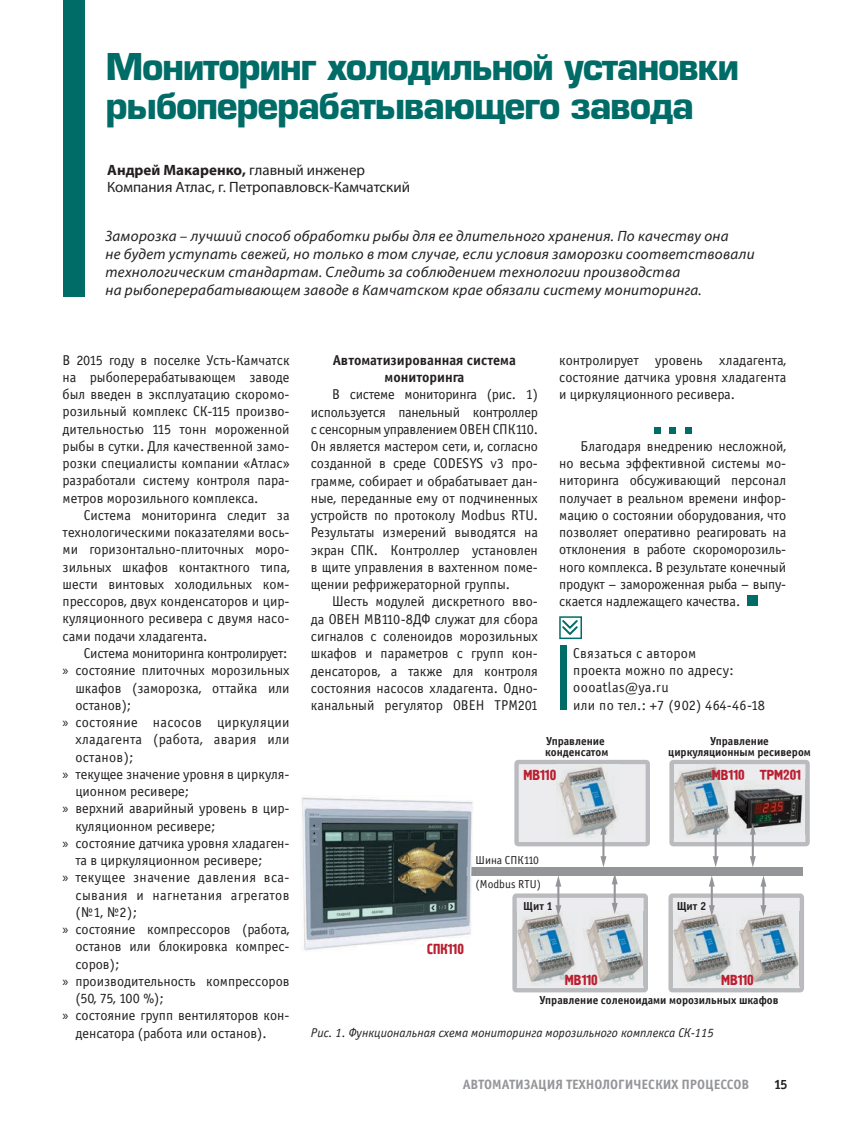
<style>
.page{position:relative;width:851px;height:1127px;background:#fff}
.page>*{position:absolute;margin:0;border:0;box-sizing:border-box;transform-origin:0 0}
.t1{font:700 36px/39px "Europe C";letter-spacing:-.04em;color:#006c67}
.t2{font:italic 15px/18px "Myriad Pro";letter-spacing:.02em;color:#231f20}
.t3{font:15px/17.2px "Myriad Pro";color:#231f20}
.t4{font:14.4px "Hermes C";color:#ba1f2f}
.t5{font:14.25px/17.2px "Officina Sans Book C";color:#231f20;text-align:justify}
.t6{font:14.25px/17.2px "Officina Sans Book C";letter-spacing:.02em;color:#231f20}
.t7{font:14.25px "Officina Sans Book C";letter-spacing:.03em;color:#231f20}
.t8{font:14.25px/17.2px "Officina Sans Bold C";color:#231f20;text-align:center}
.t9{font:14.25px "Officina Sans Book C";letter-spacing:-.02em;color:#231f20}
.t10{font:13.5px "Officina Sans Bold C";color:#939598}
.t11{font:13.5px "Officina Sans Bold C";color:#231f20}
.t12{font:italic 12.75px "Officina Sans Book C";color:#231f20}
.t13{font:700 11.55px/11.6px "Officina Sans C";color:#231f20}
.t14{font:11.55px "Officina Sans Book C";color:#231f20}
.s1{font-weight:700}
.s2{font-family:"Myriad Pro"}
</style>
<div class="page">
<div style="left:63px;top:0;width:21px;height:296px;background:#006c67"></div>
<div style="left:654px;top:427px;width:6px;height:7px;background:#006c67"></div>
<div style="left:669px;top:427px;width:6px;height:7px;background:#006c67"></div>
<div style="left:685px;top:427px;width:6px;height:7px;background:#006c67"></div>
<hr style="left:602px;top:831px;width:2px;height:28px;background:#939598">
<svg style="left:600px;top:856px;width:6px;height:11px"></svg>
<svg style="left:514px;top:760px;width:136px;height:86px"></svg>
<hr style="left:714px;top:831px;width:2px;height:28px;background:#939598">
<svg style="left:712px;top:856px;width:6px;height:11px"></svg>
<hr style="left:710px;top:883px;width:2px;height:25px;background:#939598">
<svg style="left:708px;top:875px;width:6px;height:11px"></svg>
<hr style="left:613px;top:881px;width:2px;height:25px;background:#939598">
<svg style="left:611px;top:875px;width:6px;height:9px"></svg>
<hr style="left:557px;top:883px;width:2px;height:25px;background:#939598">
<svg style="left:512px;top:893px;width:136px;height:99px"></svg>
<svg style="left:555px;top:875px;width:6px;height:11px"></svg>
<hr style="left:762px;top:883px;width:2px;height:25px;background:#939598">
<svg style="left:668px;top:893px;width:136px;height:99px"></svg>
<svg style="left:760px;top:875px;width:6px;height:11px"></svg>
<hr style="left:751px;top:831px;width:2px;height:28px;background:#939598">
<svg style="left:750px;top:856px;width:5px;height:11px"></svg>
<svg style="left:669px;top:760px;width:140px;height:86px"></svg>
<div style="left:465px;top:867px;width:337px;height:8px;background:#939598"></div>
<img style="left:301px;top:797px;width:174px;height:154px">
<svg style="left:465px;top:867px;width:10px;height:8px"></svg>
<div style="left:560px;top:646px;width:6px;height:64px;background:#006c67"></div>
<svg style="left:559px;top:616px;width:23px;height:23px"></svg>
<div style="left:747px;top:595px;width:10px;height:11px;background:#006c67"></div>
<h1 class="t1" style="left:105px;top:47px;width:635px">Мониторинг холодильной установки рыбоперерабатывающего завода</h1>
<p class="t3" style="left:107px;top:161px;width:304px"><span class="s1">Андрей Макаренко,</span> главный инженер<br>Компания Атлас, г. Петропавловск-Камчатский</p>
<p class="t2" style="left:105px;top:227px;width:650px">Заморозка – лучший способ обработки рыбы для ее длительного хранения. По качеству она<br>не будет уступать свежей, но только в том случае, если условия заморозки соответствовали технологическим стандартам. Следить за соблюдением технологии производства<br>на рыбоперерабатывающем заводе в Камчатском крае обязали систему мониторинга.</p>
<p class="t5" style="left:63px;top:351px;width:228px">В 2015 году в поселке Усть-Камчатск на рыбоперерабатывающем заводе был введен в эксплуатацию скоромо&shy;розильный комплекс СК-115 произво&shy;дительностью 115 тонн мороженной рыбы в сутки. Для качественной замо&shy;розки специалисты компании «Атлас» разработали систему контроля пара&shy;метров морозильного комплекса.</p>
<p class="t5" style="left:63px;top:507px;width:228px;text-indent:21px">Система мониторинга следит за технологическими показателями вось&shy;ми горизонтально-плиточных моро&shy;зильных шкафов контактного типа, шести винтовых холодильных ком&shy;прессоров, двух конденсаторов и цир&shy;куляционного ресивера с двумя насо&shy;сами подачи хладагента.</p>
<p class="t9" style="left:84px;top:645px;width:205px">Система мониторинга контролирует:</p>
<p class="t5" style="left:63px;top:662px;width:228px"><span class="s2">»</span> состояние плиточных морозильных</p>
<p class="t5" style="left:75px;top:679px;width:216px">шкафов (заморозка, оттайка или</p>
<p class="t5" style="left:75px;top:697px;width:58px">останов);</p>
<p class="t6" style="left:63px;top:714px;width:228px"><span class="s2">»</span> состояние насосов циркуляции</p>
<p class="t6" style="left:75px;top:731px;width:216px">хладагента (работа, авария или</p>
<p class="t6" style="left:75px;top:748px;width:60px">останов);</p>
<p class="t5" style="left:63px;top:766px;width:228px"><span class="s2">»</span> текущее значение уровня в циркуля-</p>
<p class="t5" style="left:75px;top:783px;width:115px">ционном ресивере;</p>
<p class="t5" style="left:63px;top:800px;width:228px"><span class="s2">»</span> верхний аварийный уровень в цир-</p>
<p class="t5" style="left:75px;top:817px;width:142px">куляционном ресивере;</p>
<p class="t5" style="left:63px;top:835px;width:228px"><span class="s2">»</span> состояние датчика уровня хладаген-</p>
<p class="t5" style="left:75px;top:852px;width:189px">та в циркуляционном ресивере;</p>
<p class="t7" style="left:63px;top:870px;width:228px"><span class="s2">»</span> текущее значение давления вса-</p>
<p class="t7" style="left:75px;top:887px;width:216px">сывания и нагнетания агрегатов</p>
<p class="t5" style="left:75px;top:904px;width:63px">(№1, №2);</p>
<p class="t5" style="left:63px;top:921px;width:228px"><span class="s2">»</span> состояние компрессоров (работа,</p>
<p class="t5" style="left:75px;top:938px;width:216px">останов или блокировка компрес-</p>
<p class="t5" style="left:75px;top:955px;width:46px">соров);</p>
<p class="t5" style="left:63px;top:973px;width:228px"><span class="s2">»</span> производительность компрессоров</p>
<p class="t5" style="left:75px;top:990px;width:90px">(50, 75, 100 %);</p>
<p class="t5" style="left:63px;top:1007px;width:228px"><span class="s2">»</span> состояние групп вентиляторов кон-</p>
<p class="t5" style="left:75px;top:1024px;width:193px">денсатора (работа или останов).</p>
<p class="t8" style="left:333px;top:352px;width:184px">Автоматизированная система мониторинга</p>
<p class="t5" style="left:311px;top:386px;width:228px;text-indent:21px">В системе мониторинга (рис. 1) используется панельный контроллер с сенсорным управлением ОВЕН СПК110.<br>Он является мастером сети, и, согласно созданной в среде CODESYS v3 про&shy;грамме, собирает и обрабатывает дан&shy;ные, переданные ему от подчиненных устройств по протоколу Modbus RTU.<br>Результаты измерений выводятся на экран СПК. Контроллер установлен в щите управления в вахтенном поме&shy;щении рефрижераторной группы.</p>
<p class="t5" style="left:311px;top:593px;width:228px;text-indent:21px">Шесть модулей дискретного вво&shy;да ОВЕН MB110-8ДФ служат для сбора сигналов с соленоидов морозильных шкафов и параметров с групп кон&shy;денсаторов, а также для контроля состояния насосов хладагента. Одно&shy;канальный регулятор ОВЕН ТРМ201</p>
<p class="t5" style="left:559px;top:352px;width:228px">контролирует уровень хладагента, состояние датчика уровня хладагента и циркуляционного ресивера.</p>
<p class="t5" style="left:559px;top:438px;width:228px;text-indent:21px">Благодаря внедрению несложной, но весьма эффективной системы мо&shy;ниторинга обсуживающий персонал получает в реальном времени инфор&shy;мацию о состоянии оборудования, что позволяет оперативно реагировать на отклонения в работе скороморозиль&shy;ного комплекса. В результате конечный продукт – замороженная рыба – выпу&shy;скается надлежащего качества.</p>
<p class="t6" style="left:573px;top:645px;width:193px">Связаться с автором<br>проекта можно по адресу: oooatlas@ya.ru<br>или по тел.: +7 (902) 464-46-18</p>
<p class="t13" style="left:545px;top:735px;width:65px">Управление конденсатом</p>
<p class="t4" style="left:523px;top:767px;width:34px">МВ110</p>
<p class="t13" style="left:668px;top:735px;width:144px;text-align:center">Управление циркуляционным ресивером</p>
<p class="t4" style="left:711px;top:767px;width:91px">МВ110 ТРМ201</p>
<p class="t4" style="left:426px;top:941px;width:39px">СПК110</p>
<p class="t14" style="left:475px;top:854px;width:65px">Шина СПК110</p>
<p class="t13" style="left:523px;top:900px;width:31px">Щит 1</p>
<p class="t13" style="left:676px;top:900px;width:31px">Щит 2</p>
<p class="t14" style="left:475px;top:877px;width:67px">(Modbus RTU)</p>
<p class="t4" style="left:565px;top:972px;width:34px">МВ110</p>
<p class="t4" style="left:720px;top:972px;width:34px">МВ110</p>
<p class="t13" style="left:539px;top:995px;width:240px">Управление соленоидами морозильных шкафов</p>
<p class="t12" style="left:311px;top:1026px;width:404px">Рис. 1. Функциональная схема мониторинга морозильного комплекса СК-115</p>
<p class="t10" style="left:462px;top:1077px;width:288px">АВТОМАТИЗАЦИЯ ТЕХНОЛОГИЧЕСКИХ ПРОЦЕССОВ</p>
<p class="t11" style="left:773px;top:1077px;width:15px">15</p>
</div>
